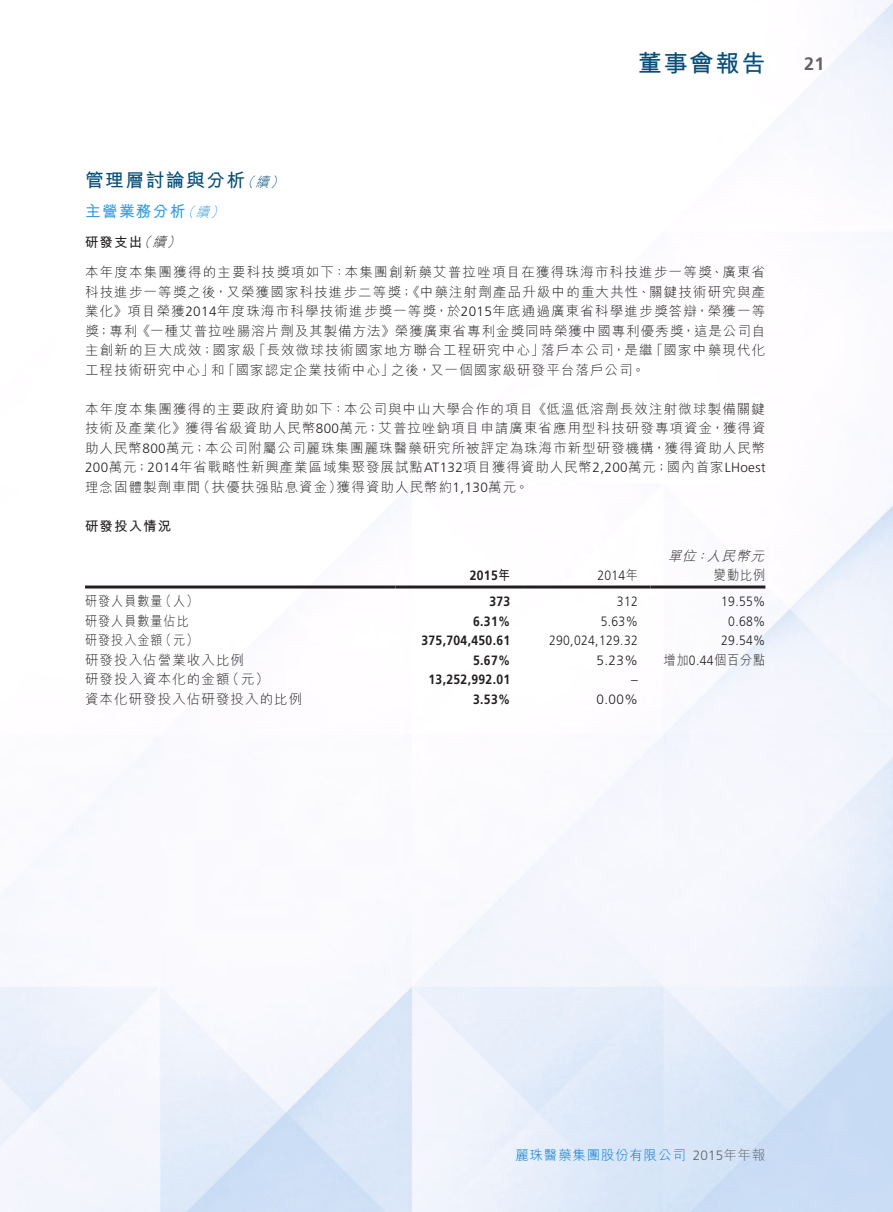
<style>
.page{position:relative;width:893px;height:1212px;background:#fff}
.page>*{position:absolute;margin:0;border:0;box-sizing:border-box;transform-origin:0 0}
.t1{font:700 24px "M Hei HK";letter-spacing:.08em;color:#084f78}
.Heading_1{font:700 18.75px "M Hei HK";letter-spacing:.08em;color:#084f78}
.t2{font:700 18px "Frutiger LT Std";color:#636366}
.Heading_2{font:700 15.75px "M Hei HK";letter-spacing:.08em;color:#359dde}
.Body_Text{font:300 13.5px/19.5px "M Hei HK";letter-spacing:.08em;color:#231f20;text-align:justify}
.Body_Text-2{font:700 13.5px "Frutiger LT Std";letter-spacing:.03em;color:#231f20;scale:.9 1}
.Body_Text-3{font:300 13.5px "Frutiger LT Std";letter-spacing:.03em;color:#231f20;scale:.9 1}
.Body_Text-4{font:300 13.5px "M Hei HK";letter-spacing:.08em;color:#231f20;scale:.9 1}
.t3{font:300 13.5px "M Hei HK";letter-spacing:.06em;color:#0077cf}
.Heading_3{font:700 13.5px "M Hei HK";letter-spacing:.08em;color:#231f20}
.Body_Text-5{font:300 13.5px "Frutiger LT Std";letter-spacing:.03em;color:#231f20}
.Body_Text-6{font:italic 300 13.5px "M Hei HK";color:#231f20}
.s1{font-weight:300;font-style:italic;font-size:13.5px}
.s2{font-weight:300;font-style:italic}
.s3{font-family:"Frutiger LT Std"}
.s4{font-family:"M Hei HK"}
.s5{font-family:"Frutiger LT Std";color:#636366}
.s6{color:#636366}
</style>
<div class="page">
<hr style="left:85px;top:585px;width:310px;height:3px;background:#231f20">
<hr style="left:395px;top:585px;width:128px;height:3px;background:#231f20">
<hr style="left:523px;top:585px;width:128px;height:3px;background:#231f20">
<hr style="left:651px;top:585px;width:114px;height:3px;background:#231f20">
<h1 class="t1" style="left:638px;top:45px;width:129px">董事會報告</h1>
<h3 class="t2" style="left:804px;top:53px;width:22px">21</h3>
<p class="Heading_1" style="left:85px;top:166px;width:204px">管理層討論與分析<span class="s1">（續）</span></p>
<p class="Heading_2" style="left:85px;top:200px;width:144px">主營業務分析<span class="s1">（續）</span></p>
<p class="Heading_3" style="left:85px;top:232px;width:100px">研發支出<span class="s2">（續）</span></p>
<p class="Body_Text" style="left:85px;top:262px;width:682px">本年度本集團獲得的主要科技獎項如下：本集團創新藥艾普拉唑項目在獲得珠海市科技進步一等獎、廣東省科技進步一等獎之後，又榮獲國家科技進步二等獎；《中藥注射劑產品升級中的重大共性、關鍵技術研究與產業化》項目榮獲<span class="s3">2014</span>年度珠海市科學技術進步獎一等獎，於<span class="s3">2015</span>年底通過廣東省科學進步獎答辯，榮獲一等獎；專利《一種艾普拉唑腸溶片劑及其製備方法》榮獲廣東省專利金獎同時榮獲中國專利優秀獎，這是公司自主創新的巨大成效；國家級「長效微球技術國家地方聯合工程研究中心」落戶本公司，是繼「國家中藥現代化工程技術研究中心」和「國家認定企業技術中心」之後，又一個國家級研發平台落戶公司。</p>
<p class="Body_Text" style="left:85px;top:399px;width:682px">本年度本集團獲得的主要政府資助如下：本公司與中山大學合作的項目《低溫低溶劑長效注射微球製備關鍵技術及產業化》獲得省級資助人民幣<span class="s3">800</span>萬元；艾普拉唑鈉項目申請廣東省應用型科技研發專項資金，獲得資助人民幣<span class="s3">800</span>萬元；本公司附屬公司麗珠集團麗珠醫藥研究所被評定為珠海市新型研發機構，獲得資助人民幣<span class="s3">200</span>萬元；<span class="s3">2014</span>年省戰略性新興產業區域集聚發展試點<span class="s3">AT132</span>項目獲得資助人民幣<span class="s3">2,200</span>萬元；國內首家<span class="s3">LHoest</span>理念固體製劑車間（扶優扶强貼息資金）獲得資助人民幣約<span class="s3">1,130</span>萬元。</p>
<p class="Heading_3" style="left:85px;top:516px;width:88px">研發投入情況</p>
<p class="Body_Text-6" style="left:668px;top:549px;width:101px">單位：人民幣元</p>
<p class="Body_Text-2" style="left:470px;top:568px;width:47px">2015<span class="s4">年</span></p>
<p class="Body_Text-3" style="left:597px;top:568px;width:47px">2014<span class="s4">年</span></p>
<p class="Body_Text-4" style="left:714px;top:568px;width:59px">變動比例</p>
<p class="Body_Text-4" style="left:85px;top:594px;width:127px">研發人員數量（人）</p>
<p class="Body_Text-2" style="left:489px;top:594px;width:25px">373</p>
<p class="Body_Text-3" style="left:617px;top:594px;width:25px">312</p>
<p class="Body_Text-3" style="left:721px;top:594px;width:51px">19.55%</p>
<p class="Body_Text-4" style="left:85px;top:614px;width:117px">研發人員數量佔比</p>
<p class="Body_Text-2" style="left:473px;top:613px;width:43px">6.31%</p>
<p class="Body_Text-3" style="left:601px;top:613px;width:43px">5.63%</p>
<p class="Body_Text-3" style="left:728px;top:613px;width:43px">0.68%</p>
<p class="Body_Text-4" style="left:85px;top:633px;width:127px">研發投入金額（元）</p>
<p class="Body_Text-2" style="left:421px;top:633px;width:100px">375,704,450.61</p>
<p class="Body_Text-3" style="left:549px;top:633px;width:100px">290,024,129.32</p>
<p class="Body_Text-3" style="left:721px;top:633px;width:51px">29.54%</p>
<p class="Body_Text" style="left:85px;top:650px;width:161px">研發投入佔營業收入比例</p>
<p class="Body_Text-2" style="left:473px;top:652px;width:43px">5.67%</p>
<p class="Body_Text-5" style="left:597px;top:652px;width:43px">5.23%</p>
<p class="Body_Text-4" style="left:663px;top:653px;width:115px">增加<span class="s3">0.44</span>個百分點</p>
<p class="Body_Text" style="left:85px;top:669px;width:186px">研發投入資本化的金額（元）</p>
<p class="Body_Text-2" style="left:428px;top:672px;width:92px">13,252,992.01</p>
<p class="Body_Text-5" style="left:631px;top:672px;width:8px">–</p>
<p class="Body_Text" style="left:85px;top:689px;width:219px">資本化研發投入佔研發投入的比例</p>
<p class="Body_Text-2" style="left:473px;top:691px;width:43px">3.53%</p>
<p class="Body_Text-5" style="left:597px;top:691px;width:43px">0.00%</p>
<p class="t3" style="left:515px;top:1148px;width:252px">麗珠醫藥集團股份有限公司 <span class="s5">2015</span><span class="s6">年年報</span></p>
</div>
